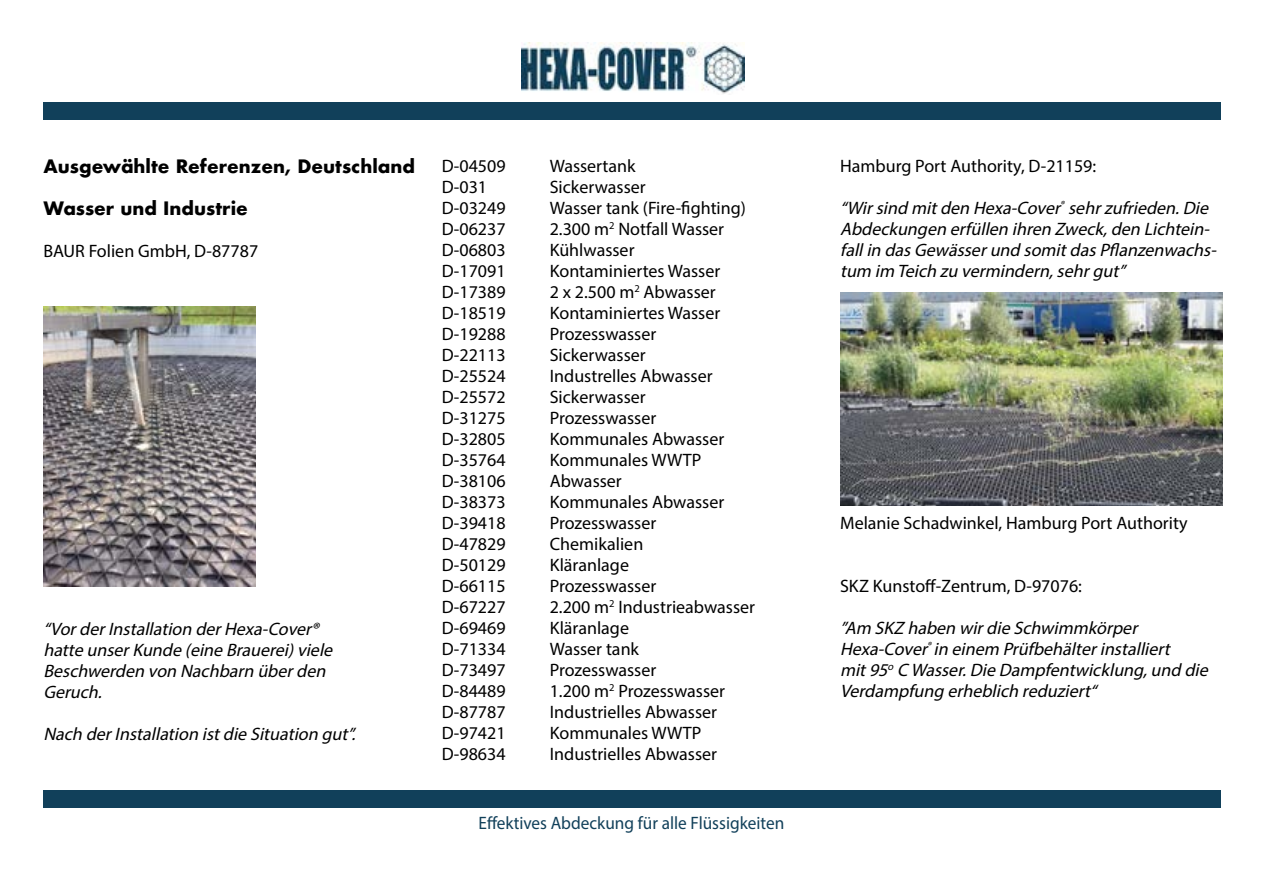
<style>
.page{position:relative;width:1263px;height:893px;background:#fff}
.page>*{position:absolute;margin:0;border:0;box-sizing:border-box;transform-origin:0 0}
.t1{font:18px "Myriad Pro";color:#000}
.t2{font:italic 18px/21px "Myriad Pro";color:#000}
.t3{font:700 18px "Futura";color:#000}
.t4{font:18px "Myriad Pro";color:#11405a;scale:.96 1}
</style>
<div class="page">
<div style="left:43px;top:102px;width:1178px;height:17px;background:#11405a"></div>
<div style="left:43px;top:790px;width:1178px;height:17px;background:#11405a"></div>
<img style="left:522px;top:43px;width:222px;height:51px">
<img style="left:840px;top:293px;width:383px;height:212px">
<img style="left:43px;top:306px;width:213px;height:281px">
<p class="t3" style="left:43px;top:153px;width:373px">Ausgewählte Referenzen, Deutschland</p>
<p class="t3" style="left:43px;top:195px;width:206px">Wasser und Industrie</p>
<p class="t1" style="left:43px;top:240px;width:216px">BAUR Folien GmbH, D-87787</p>
<p class="t2" style="left:43px;top:618px;width:295px">“VorderInstallation derHexa-Cover® hatte unserKunde (eine Brauerei)viele<br>Beschwerden von Nachbarn überden<br>Geruch.</p>
<p class="t2" style="left:43px;top:723px;width:318px">Nach derInstallation istdie Situation gut”.</p>
<p class="t1" style="left:442px;top:155px;width:65px">D-04509</p>
<p class="t1" style="left:550px;top:155px;width:87px">Wassertank</p>
<p class="t1" style="left:442px;top:176px;width:47px">D-031</p>
<p class="t1" style="left:550px;top:176px;width:97px">Sickerwasser</p>
<p class="t1" style="left:442px;top:197px;width:65px">D-03249</p>
<p class="t1" style="left:550px;top:197px;width:198px">Wasser tank (Fire-fighting)</p>
<p class="t1" style="left:442px;top:218px;width:65px">D-06237</p>
<p class="t1" style="left:550px;top:218px;width:176px">2.300 m<sup>2</sup> Notfall Wasser</p>
<p class="t1" style="left:442px;top:239px;width:65px">D-06803</p>
<p class="t1" style="left:550px;top:239px;width:86px">Kühlwasser</p>
<p class="t1" style="left:442px;top:260px;width:65px">D-17091</p>
<p class="t1" style="left:550px;top:260px;width:172px">Kontaminiertes Wasser</p>
<p class="t1" style="left:442px;top:281px;width:65px">D-17389</p>
<p class="t1" style="left:550px;top:281px;width:167px">2 x 2.500 m<sup>2</sup> Abwasser</p>
<p class="t1" style="left:442px;top:302px;width:65px">D-18519</p>
<p class="t1" style="left:550px;top:302px;width:172px">Kontaminiertes Wasser</p>
<p class="t1" style="left:442px;top:323px;width:65px">D-19288</p>
<p class="t1" style="left:550px;top:323px;width:108px">Prozesswasser</p>
<p class="t1" style="left:442px;top:344px;width:65px">D-22113</p>
<p class="t1" style="left:550px;top:344px;width:97px">Sickerwasser</p>
<p class="t1" style="left:442px;top:365px;width:65px">D-25524</p>
<p class="t1" style="left:550px;top:365px;width:164px">Industrelles Abwasser</p>
<p class="t1" style="left:442px;top:386px;width:65px">D-25572</p>
<p class="t1" style="left:550px;top:386px;width:97px">Sickerwasser</p>
<p class="t1" style="left:442px;top:407px;width:65px">D-31275</p>
<p class="t1" style="left:550px;top:407px;width:108px">Prozesswasser</p>
<p class="t1" style="left:442px;top:428px;width:65px">D-32805</p>
<p class="t1" style="left:550px;top:428px;width:176px">Kommunales Abwasser</p>
<p class="t1" style="left:442px;top:449px;width:65px">D-35764</p>
<p class="t1" style="left:550px;top:449px;width:153px">Kommunales WWTP</p>
<p class="t1" style="left:442px;top:470px;width:65px">D-38106</p>
<p class="t1" style="left:550px;top:470px;width:74px">Abwasser</p>
<p class="t1" style="left:442px;top:491px;width:65px">D-38373</p>
<p class="t1" style="left:550px;top:491px;width:176px">Kommunales Abwasser</p>
<p class="t1" style="left:442px;top:512px;width:65px">D-39418</p>
<p class="t1" style="left:550px;top:512px;width:108px">Prozesswasser</p>
<p class="t1" style="left:442px;top:533px;width:65px">D-47829</p>
<p class="t1" style="left:550px;top:533px;width:95px">Chemikalien</p>
<p class="t1" style="left:442px;top:554px;width:65px">D-50129</p>
<p class="t1" style="left:550px;top:554px;width:81px">Kläranlage</p>
<p class="t1" style="left:442px;top:575px;width:65px">D-66115</p>
<p class="t1" style="left:550px;top:575px;width:108px">Prozesswasser</p>
<p class="t1" style="left:442px;top:596px;width:65px">D-67227</p>
<p class="t1" style="left:550px;top:596px;width:207px">2.200 m<sup>2</sup> Industrieabwasser</p>
<p class="t1" style="left:442px;top:617px;width:65px">D-69469</p>
<p class="t1" style="left:550px;top:617px;width:81px">Kläranlage</p>
<p class="t1" style="left:442px;top:638px;width:65px">D-71334</p>
<p class="t1" style="left:550px;top:638px;width:91px">Wasser tank</p>
<p class="t1" style="left:442px;top:659px;width:65px">D-73497</p>
<p class="t1" style="left:550px;top:659px;width:108px">Prozesswasser</p>
<p class="t1" style="left:442px;top:680px;width:65px">D-84489</p>
<p class="t1" style="left:550px;top:680px;width:177px">1.200 m<sup>2</sup> Prozesswasser</p>
<p class="t1" style="left:442px;top:701px;width:65px">D-87787</p>
<p class="t1" style="left:550px;top:701px;width:169px">Industrielles Abwasser</p>
<p class="t1" style="left:442px;top:722px;width:65px">D-97421</p>
<p class="t1" style="left:550px;top:722px;width:153px">Kommunales WWTP</p>
<p class="t1" style="left:442px;top:743px;width:65px">D-98634</p>
<p class="t1" style="left:550px;top:743px;width:169px">Industrielles Abwasser</p>
<p class="t4" style="left:479px;top:812px;width:320px">Effektives Abdeckung für alle Flüssigkeiten</p>
<p class="t1" style="left:840px;top:155px;width:258px">Hamburg Port Authority, D-21159:</p>
<p class="t2" style="left:840px;top:197px;width:382px">“Wirsind mitden Hexa-Cover<sup>®</sup> sehrzufrieden.Die Abdeckungen erfüllen ihren Zweck,den Lichtein&shy;fallin dasGewässerund somitdasPflanzenwachs&shy;tum im Teich zu vermindern,sehrgut”</p>
<p class="t1" style="left:840px;top:512px;width:349px">Melanie Schadwinkel, Hamburg Port Authority</p>
<p class="t1" style="left:840px;top:575px;width:243px">SKZ Kunstoff-Zentrum, D-97076:</p>
<p class="t2" style="left:840px;top:617px;width:374px">”Am SKZ haben wirdie Schwimmkörper Hexa-Cover<sup>®</sup>in einem Prüfbehälterinstalliert mit95<sup>o</sup> C Wasser.Die Dampfentwicklung,und die Verdampfung erheblich reduziert“</p>
</div>
